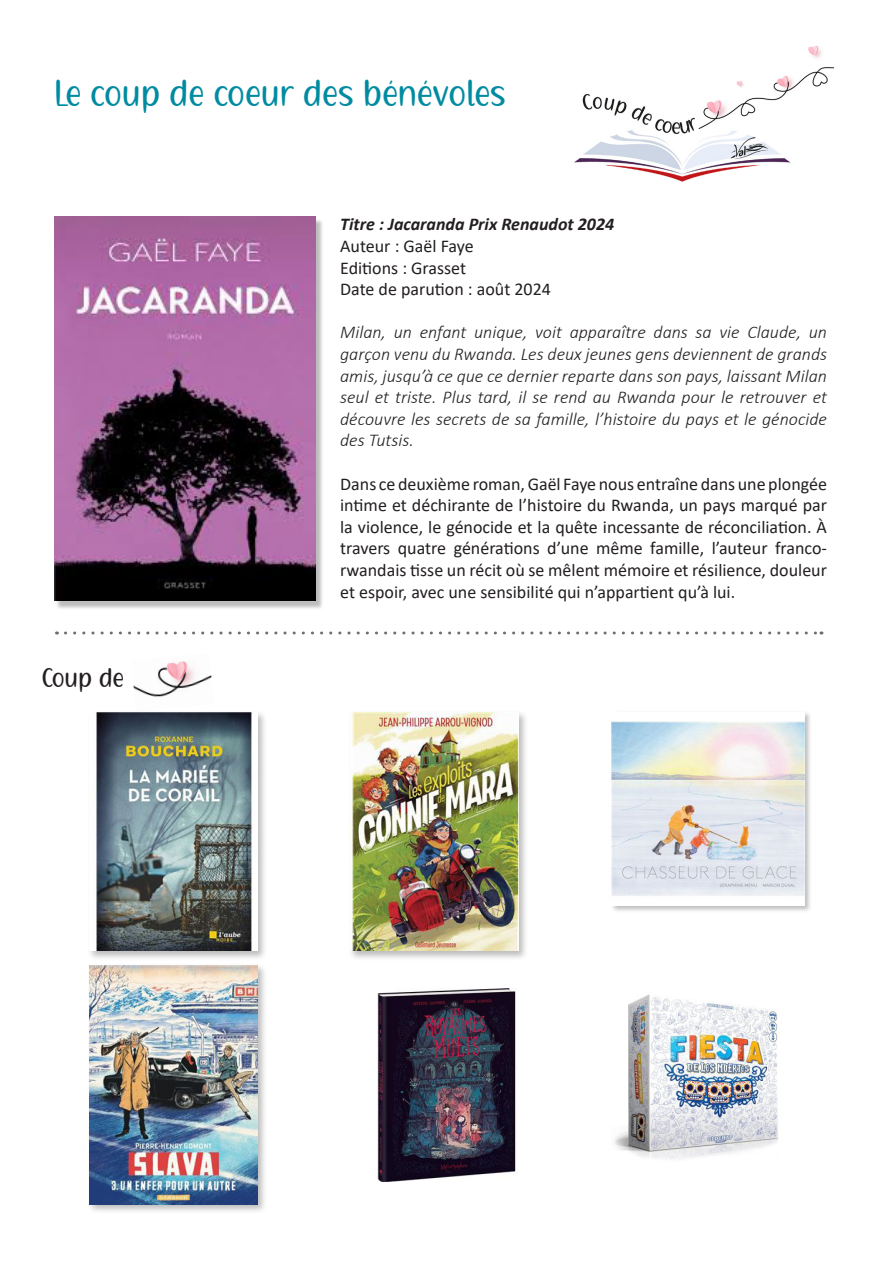
<style>
.page{position:relative;width:893px;height:1263px;background:#fff}
.page>*{position:absolute;margin:0;border:0;box-sizing:border-box;transform-origin:0 0}
.t1{font:37.5px "Serry";color:#008ba1}
.t2{font:27px "Serry";color:#231f20}
.t3{font:18px/21.6px "Calibri";color:#231f20;text-align:justify}
.t4{font:italic 300 18px/21.6px "Calibri";color:#231f20;text-align:justify}
.t5{font:italic 700 18px "Calibri";color:#231f20}
</style>
<div class="page">
<img style="left:574px;top:45px;width:259px;height:137px">
<img style="left:133px;top:661px;width:79px;height:36px">
<svg style="left:65px;top:631px;width:757px;height:3px"></svg>
<div style="left:610px;top:710px;width:203px;height:203px;background:#231f20;opacity:.3"></div>
<img style="left:612px;top:712px;width:193px;height:193px">
<img style="left:377px;top:989px;width:139px;height:193px">
<div style="left:87px;top:710px;width:180px;height:251px;background:#231f20;opacity:.3"></div>
<img style="left:89px;top:712px;width:168px;height:239px">
<div style="left:349px;top:710px;width:179px;height:251px;background:#231f20;opacity:.3"></div>
<img style="left:351px;top:712px;width:167px;height:239px">
<div style="left:87px;top:963px;width:180px;height:251px;background:#231f20;opacity:.3"></div>
<img style="left:89px;top:965px;width:168px;height:239px">
<div style="left:56px;top:218px;width:268px;height:392px;background:#231f20;opacity:.3"></div>
<img style="left:54px;top:217px;width:262px;height:384px">
<img style="left:614px;top:994px;width:165px;height:165px">
<p class="t1" style="left:54px;top:74px;width:453px">Le coup de coeur des bénévoles</p>
<p class="t2" style="left:42px;top:664px;width:83px">Coup de</p>
<p class="t5" style="left:340px;top:212px;width:276px">Titre : Jacaranda Prix Renaudot 2024</p>
<p class="t3" style="left:340px;top:235px;width:135px">Auteur : Gaël Faye</p>
<p class="t3" style="left:340px;top:256px;width:127px">Editions : Grasset</p>
<p class="t3" style="left:340px;top:278px;width:212px">Date de parution : août 2024</p>
<p class="t4" style="left:340px;top:321px;width:488px">Milan, un enfant unique, voit apparaître dans sa vie Claude, un garçon venu du Rwanda. Les deux jeunes gens deviennent de grands amis, jusqu’à ce que ce dernier reparte dans son pays, laissant Milan seul et triste. Plus tard, il se rend au Rwanda pour le retrouver et découvre les secrets de sa famille, l’histoire du pays et le génocide des Tutsis.</p>
<p class="t3" style="left:340px;top:472px;width:488px">Dans ce deuxième roman, Gaël Faye nous entraîne dans une plongée intime et déchirante de l’histoire du Rwanda, un pays marqué par la violence, le génocide et la quête incessante de réconciliation. À travers quatre générations d’une même famille, l’auteur franco&shy;rwandais tisse un récit où se mêlent mémoire et résilience, douleur et espoir, avec une sensibilité qui n’appartient qu’à lui.</p>
</div>
